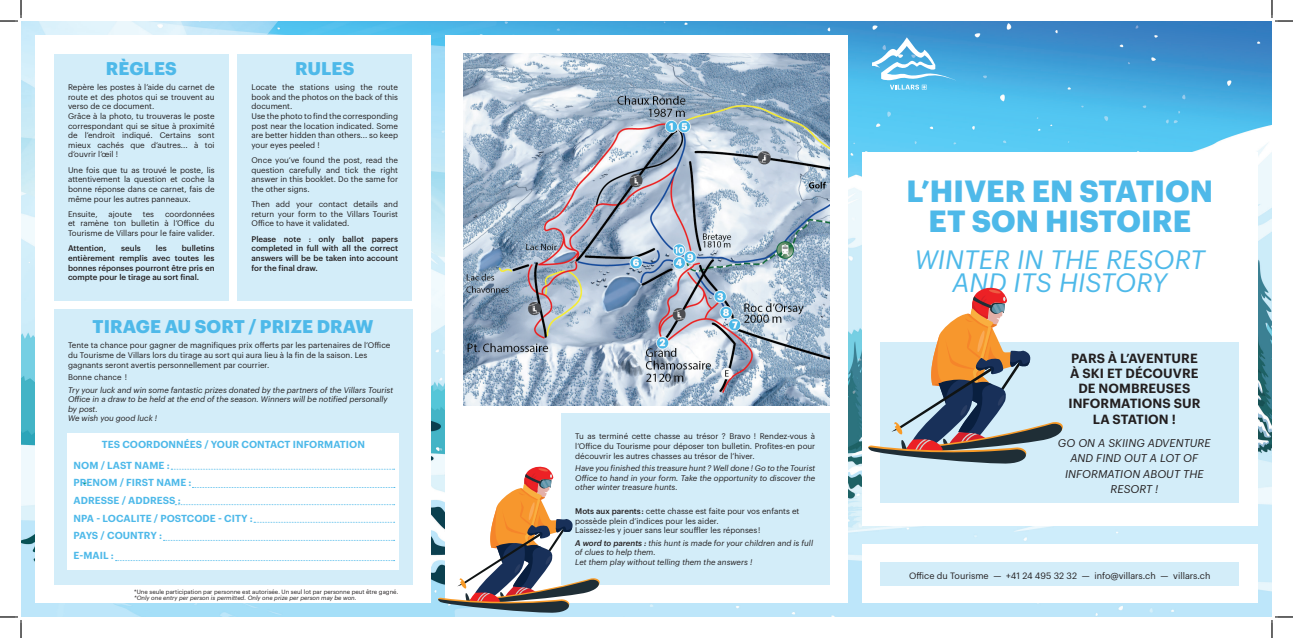
<style>
.page{position:relative;width:1293px;height:638px;background:#fff}
.page>*{position:absolute;margin:0;border:0;box-sizing:border-box;transform-origin:0 0}
.t1{font:700 30px/30.7px "Graphik";letter-spacing:.005em;color:#4eb9e9;text-align:center}
.t2{font:italic 26px/22.7px "Graphik";letter-spacing:.005em;color:#4eb9e9;text-align:center}
.t3{font:700 18px "Graphik";letter-spacing:.005em;color:#4eb9e9}
.t4{font:600 13px/15.3px "Graphik";letter-spacing:.005em;color:#231f20;text-align:center}
.t5{font:italic 11px/15px "Graphik";letter-spacing:.005em;color:#231f20;text-align:center}
.t6{font:600 10px/17.7px "Graphik";letter-spacing:.005em;color:#4eb9e9}
.t7{font:9px "Graphik";color:#231f20}
.t8{font:8px/9.6px "Graphik";color:#231f20;text-align:justify}
.t9{font:italic 8px/9.6px "Graphik";color:#231f20}
.t10{font:500 8px/9.6px "Graphik";color:#231f20;text-align:justify}
.t11{font:6px "Graphik";color:#231f20}
.t12{font:italic 6px "Graphik";color:#231f20}
.s1{font-weight:500}
</style>
<div class="page">
<img style="left:21px;top:21px;width:1250px;height:595px">
<div style="left:861px;top:152px;width:396px;height:374px;background:#fff"></div>
<div style="left:35px;top:35px;width:396px;height:567px;background:#fff"></div>
<div style="left:861px;top:544px;width:396px;height:58px;background:#fff"></div>
<div style="left:880px;top:342px;width:358px;height:160px;background:#d3edf9"></div>
<div style="left:880px;top:562px;width:358px;height:23px;background:#d3edf9"></div>
<div style="left:445px;top:35px;width:402px;height:567px;background:#fff"></div>
<img style="left:463px;top:54px;width:366px;height:351px">
<div style="left:54px;top:54px;width:175px;height:246px;background:#d3edf9"></div>
<div style="left:237px;top:54px;width:175px;height:246px;background:#d3edf9"></div>
<div style="left:54px;top:309px;width:358px;height:275px;background:#d3edf9"></div>
<div style="left:68px;top:433px;width:331px;height:137px;background:#fff"></div>
<svg style="left:171px;top:468px;width:223px;height:1px"></svg>
<svg style="left:192px;top:487px;width:203px;height:1px"></svg>
<svg style="left:175px;top:504px;width:219px;height:1px"></svg>
<svg style="left:254px;top:521px;width:140px;height:1px"></svg>
<svg style="left:115px;top:560px;width:279px;height:1px"></svg>
<div style="left:561px;top:413px;width:268px;height:171px;background:#d3edf9"></div>
<svg style="left:871px;top:37px;width:84px;height:53px;background:#6abbe5"></svg>
<svg style="left:868px;top:287px;width:195px;height:177px"></svg>
<svg style="left:435px;top:465px;width:166px;height:148px"></svg>
<svg style="left:0;top:0;width:22px;height:22px"></svg>
<svg style="left:0;top:616px;width:22px;height:21px"></svg>
<svg style="left:1270px;top:0;width:22px;height:22px"></svg>
<svg style="left:1270px;top:616px;width:22px;height:21px"></svg>
<h3 class="t3" style="left:106px;top:54px;width:73px">RÈGLES</h3>
<p class="t8" style="left:68px;top:82px;width:148px;text-align:left">Repère les postes à l’aide du carnet de route et des photos qui se trouvent au verso de ce document.<br>Grâce à la photo, tu trouveras le poste correspondant qui se situe à proximité de l’endroit indiqué. Certains sont mieux cachés que d’autres... à toi d’ouvrir l’œil !</p>
<p class="t8" style="left:68px;top:164px;width:148px">Une fois que tu as trouvé le poste, lis attentivement la question et coche la bonne réponse dans ce carnet, fais de même pour les autres panneaux.</p>
<p class="t8" style="left:68px;top:208px;width:31px">Ensuite,</p>
<p class="t8" style="left:108px;top:208px;width:25px">ajoute</p>
<p class="t8" style="left:143px;top:208px;width:13px">tes</p>
<p class="t8" style="left:68px;top:208px;width:148px;text-indent:97px">coordonnées et ramène ton bulletin à l’Office du Tourisme de Villars pour le faire valider.</p>
<p class="t10" style="left:68px;top:243px;width:40px">Attention,</p>
<p class="t10" style="left:121px;top:243px;width:21px">seuls</p>
<p class="t10" style="left:156px;top:243px;width:12px">les</p>
<p class="t10" style="left:68px;top:243px;width:148px;text-indent:114px">bulletins entièrement remplis avec toutes les bonnes réponses pourront être pris en compte pour le tirage au sort final.</p>
<h3 class="t3" style="left:295px;top:54px;width:61px">RULES</h3>
<p class="t8" style="left:251px;top:82px;width:148px;text-align:left">Locate the stations using the route book and the photos on the back of this document.<br>Use the photo to find the corresponding post near the location indicated. Some are better hidden than others... so keep your eyes peeled !</p>
<p class="t8" style="left:251px;top:155px;width:148px">Once you’ve found the post, read the question carefully and tick the right answer in this booklet. Do the same for the other signs.</p>
<p class="t8" style="left:251px;top:199px;width:148px">Then add your contact details and return your form to the Villars Tourist Office to have it validated.</p>
<p class="t10" style="left:251px;top:233px;width:148px">Please note : only ballot papers completed in full with all the correct answers will be be taken into account for the final draw.</p>
<h3 class="t3" style="left:93px;top:312px;width:282px">TIRAGE AU SORT / PRIZE DRAW</h3>
<p class="t8" style="left:68px;top:340px;width:324px;text-align:left">Tente ta chance pour gagner de magnifiques prix offerts par les partenaires de l’Office du Tourisme de Villars lors du tirage au sort qui aura lieu à la fin de la saison. Les gagnants seront avertis personnellement par courrier.</p>
<p class="t8" style="left:68px;top:371px;width:60px">Bonne chance !</p>
<p class="t9" style="left:68px;top:384px;width:326px">Try your luck and win some fantastic prizes donated by the partners of the Villars Tourist Office in a draw to be held at the end of the season. Winners will be notified personally by post.<br>We wish you good luck !</p>
<p class="t6" style="left:73px;top:433px;width:293px;line-height:20.5px;text-indent:28px">TES COORDONNÉES / YOUR CONTACT INFORMATION<br>NOM / LAST NAME :</p>
<p class="t6" style="left:73px;top:472px;width:181px">PRENOM / FIRST NAME :<br>ADRESSE / ADDRESS :<br>NPA - LOCALITE / POSTCODE - CITY :<br>PAYS / COUNTRY :</p>
<p class="t6" style="left:73px;top:545px;width:42px">E-MAIL :</p>
<p class="t11" style="left:134px;top:587px;width:265px">*Une seule participation par personne est autorisée. Un seul lot par personne peut être gagné.</p>
<p class="t12" style="left:134px;top:593px;width:224px">*Only one entry per person is permitted. Only one prize per person may be won.</p>
<p class="t8" style="left:575px;top:430px;width:241px">Tu as terminé cette chasse au trésor ? Bravo ! Rendez-vous à l’Office du Tourisme pour déposer ton bulletin. Profites-en pour découvrir les autres chasses au trésor de l’hiver.</p>
<p class="t9" style="left:575px;top:462px;width:241px;text-align:justify">Have you finished this treasure hunt ? Well done ! Go to the Tourist Office to hand in your form. Take the opportunity to discover the other winter treasure hunts.</p>
<p class="t8" style="left:575px;top:505px;width:225px;text-align:left"><span class="s1">Mots aux parents :</span> cette chasse est faite pour vos enfants et possède plein d’indices pour les aider.<br>Laissez-les y jouer sans leur souffler les réponses !</p>
<p class="t9" style="left:575px;top:537px;width:239px"><span class="s1">A word to parents :</span> this hunt is made for your children and is full of clues to help them.<br>Let them play without telling them the answers !</p>
<h1 class="t1" style="left:906px;top:172px;width:308px">L’HIVER EN STATION<br>ET SON HISTOIRE</h1>
<h2 class="t2" style="left:914px;top:246px;width:292px">WINTER IN THE RESORT<br>AND ITS HISTORY</h2>
<h3 class="t4" style="left:1068px;top:349px;width:133px">PARS À L’AVENTURE<br>À SKI ET DÉCOUVRE<br>DE NOMBREUSES<br>INFORMATIONS SUR<br>LA STATION !</h3>
<h3 class="t5" style="left:1057px;top:435px;width:154px">GO ON A SKIING ADVENTURE<br>AND FIND OUT A LOT OF<br>INFORMATION ABOUT THE<br>RESORT !</h3>
<p class="t7" style="left:908px;top:568px;width:303px">Office du Tourisme — +41 24 495 32 32 — info@villars.ch — villars.ch</p>
</div>
